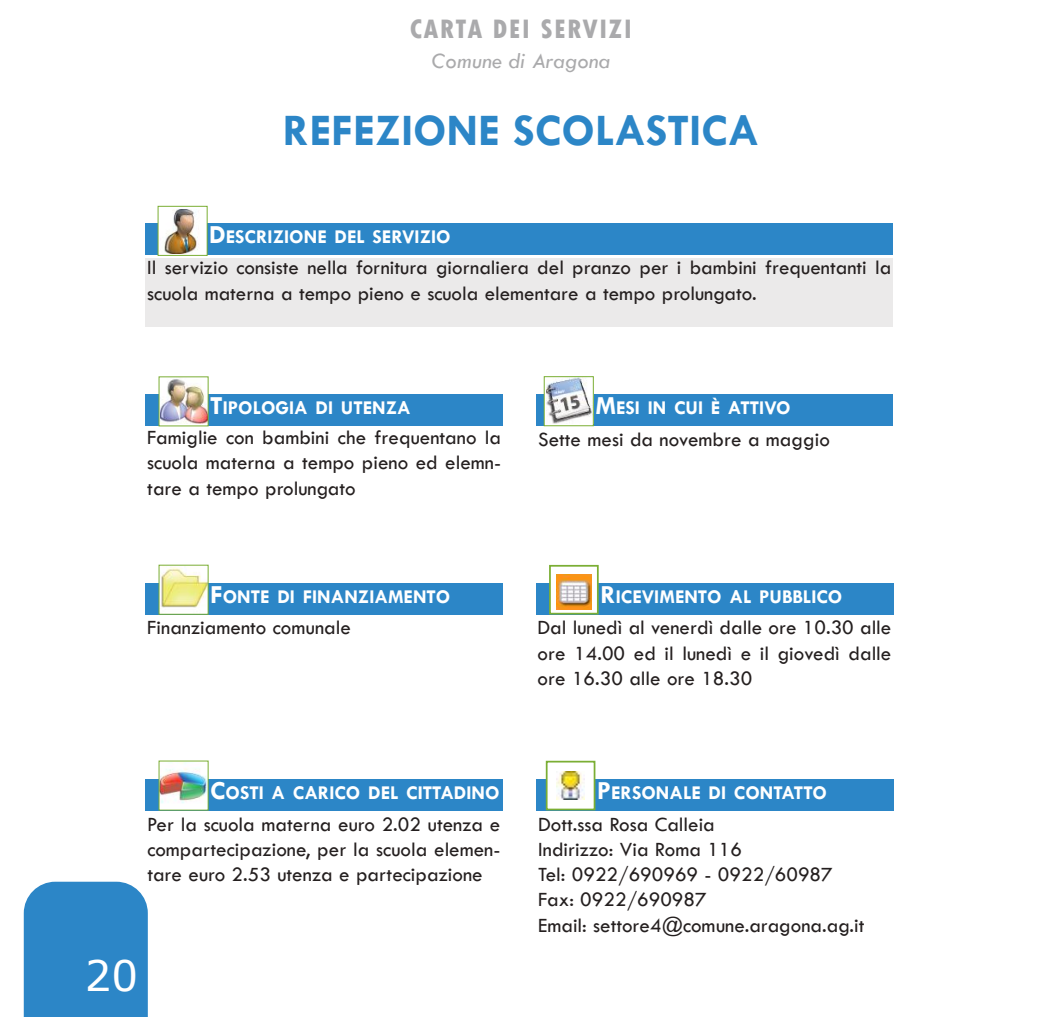
<style>
.page{position:relative;width:1042px;height:1017px;background:#fff}
.page>*{position:absolute;margin:0;border:0;box-sizing:border-box;transform-origin:0 0}
.t1{font:700 45.5px "Tw Cen";color:#2c86c7}
.t2{font:42px "Verdana";color:#fff}
.t3{font:800 condensed 28px "Tw Cen";letter-spacing:.05em;color:#aaaaac}
.t4{font:italic 22.75px "Tw Cen";color:#aaaaac}
.t5{font:21px/25.2px "Tw Cen";color:#241f1f;text-align:justify}
.t6{font:700 19.6px "Tw Cen";color:#fff}
.s1{font-size:26.25px}
</style>
<div class="page">
<div style="left:146px;top:223px;width:747px;height:32px;background:#2c86c7"></div>
<div style="left:146px;top:395px;width:357px;height:31px;background:#2c86c7"></div>
<img style="left:161px;top:379px;width:45px;height:45px">
<div style="left:536px;top:394px;width:357px;height:32px;background:#2c86c7"></div>
<img style="left:546px;top:378px;width:45px;height:46px">
<div style="left:544px;top:376px;width:49px;height:50px;border:1px solid #7bae34"></div>
<div style="left:158px;top:207px;width:49px;height:48px;background:#fff"></div>
<img style="left:164px;top:209px;width:35px;height:44px">
<div style="left:158px;top:206px;width:49px;height:50px;border:1px solid #7bae34"></div>
<div style="left:146px;top:583px;width:357px;height:31px;background:#2c86c7"></div>
<div style="left:146px;top:779px;width:357px;height:31px;background:#2c86c7"></div>
<img style="left:161px;top:567px;width:45px;height:45px">
<img style="left:161px;top:768px;width:45px;height:40px">
<div style="left:536px;top:583px;width:357px;height:31px;background:#2c86c7"></div>
<div style="left:551px;top:567px;width:46px;height:46px;background:#fff"></div>
<img style="left:557px;top:574px;width:35px;height:35px">
<div style="left:549px;top:565px;width:50px;height:49px;border:2px solid #7bae34"></div>
<div style="left:536px;top:779px;width:357px;height:31px;background:#2c86c7"></div>
<div style="left:547px;top:762px;width:47px;height:47px;background:#fff"></div>
<img style="left:556px;top:771px;width:28px;height:28px">
<div style="left:546px;top:761px;width:49px;height:49px;border:2px solid #7bae34"></div>
<div style="left:146px;top:258px;width:747px;height:69px;background:#ebeaea"></div>
<div style="left:24px;top:882px;width:124px;height:135px;background:#2c86c7"></div>
<h3 class="t3" style="left:410px;top:13px;width:224px">CARTA DEI SERVIZI</h3>
<p class="t4" style="left:432px;top:48px;width:180px">Comune di Aragona</p>
<h1 class="t1" style="left:283px;top:106px;width:478px">REFEZIONE SCOLASTICA</h1>
<p class="t6" style="left:209px;top:226px;width:243px"><span class="s1">D</span>ESCRIZIONE DEL SERVIZIO</p>
<p class="t5" style="left:147px;top:255px;width:745px">Il servizio consiste nella fornitura giornaliera del pranzo per i bambini frequentanti la scuola materna a tempo pieno e scuola elementare a tempo prolungato.</p>
<p class="t6" style="left:595px;top:397px;width:197px"><span class="s1">M</span>ESI IN CUI È ATTIVO</p>
<p class="t6" style="left:210px;top:398px;width:202px"><span class="s1">T</span>IPOLOGIA DI UTENZA</p>
<p class="t5" style="left:147px;top:425px;width:355px">Famiglie con bambini che frequentano la scuola materna a tempo pieno ed elemn&shy;tare a tempo prolungato</p>
<p class="t5" style="left:538px;top:426px;width:293px">Sette mesi da novembre a maggio</p>
<p class="t6" style="left:210px;top:586px;width:242px"><span class="s1">F</span>ONTE DI FINANZIAMENTO</p>
<p class="t5" style="left:147px;top:615px;width:205px">Finanziamento comunale</p>
<p class="t6" style="left:600px;top:586px;width:244px"><span class="s1">R</span>ICEVIMENTO AL PUBBLICO</p>
<p class="t5" style="left:537px;top:615px;width:355px">Dal lunedì al venerdì dalle ore 10.30 alle ore 14.00 ed il lunedì e il giovedì dalle ore 16.30 alle ore 18.30</p>
<p class="t6" style="left:210px;top:782px;width:291px"><span class="s1">C</span>OSTI A CARICO DEL CITTADINO</p>
<p class="t5" style="left:147px;top:812px;width:355px">Per la scuola materna euro 2.02 utenza e compartecipazione, per la scuola elemen&shy;tare euro 2.53 utenza e partecipazione</p>
<h2 class="t2" style="left:85px;top:949px;width:55px">20</h2>
<p class="t6" style="left:597px;top:782px;width:231px"><span class="s1">P</span>ERSONALE DI CONTATTO</p>
<p class="t5" style="left:538px;top:812px;width:328px;text-align:left">Dott.ssa Rosa Calleia<br>Indirizzo: Via Roma 116<br>Tel: 0922/690969 - 0922/60987<br>Fax: 0922/690987<br>Email: settore4@comune.aragona.ag.it</p>
</div>
